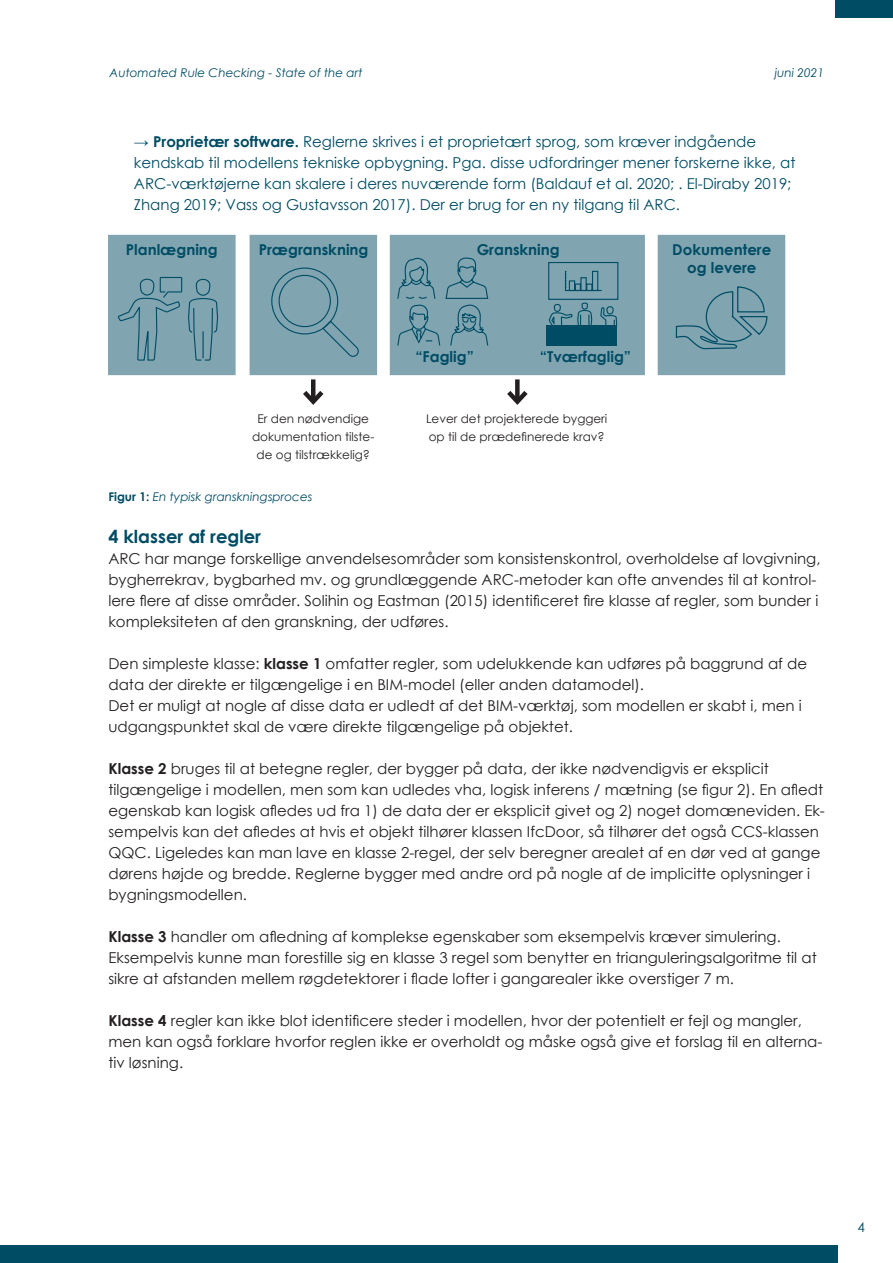
<style>
.page{position:relative;width:893px;height:1263px;background:#fff}
.page>*{position:absolute;margin:0;border:0;box-sizing:border-box;transform-origin:0 0}
.Brødtekst_10_14_pt{font:700 18px "Century Gothic";color:#004c64}
.Brødtekst_10_14_pt-2{font:15px/21px "Century Gothic";color:#231f20}
.Brødtekst_10_14_pt-3{font:15px/21px "Century Gothic";color:#004c64}
.Brødtekst_10_14_pt-4{font:700 15px "Century Gothic";color:#004c64}
.t1{font:13.5px "Century Gothic";color:#004c64}
.Brødtekst_10_14_pt-5{font:12px/18px "Century Gothic";color:#231f20;text-align:center}
.Kusiv_blå_8_12pt{font:italic 12px "Century Gothic";color:#004c64}
.s1{font-weight:700}
.s2{font-weight:700;font-style:normal}
</style>
<div class="page">
<div style="left:0;top:1246px;width:838px;height:17px;background:#004c64"></div>
<div style="left:836px;top:0;width:57px;height:17px;background:#004c64"></div>
<hr style="left:311px;top:379px;width:4px;height:23px;background:#231f20">
<svg style="left:303px;top:386px;width:21px;height:19px"></svg>
<div style="left:515px;top:379px;width:5px;height:23px;background:#231f20"></div>
<svg style="left:507px;top:386px;width:21px;height:19px"></svg>
<div style="left:658px;top:235px;width:127px;height:140px;background:#80a5b1"></div>
<svg style="left:108px;top:235px;width:128px;height:140px"></svg>
<svg style="left:390px;top:235px;width:255px;height:140px"></svg>
<div style="left:548px;top:262px;width:70px;height:38px;border:1px solid #004c64"></div>
<div style="left:250px;top:235px;width:127px;height:140px;background:#80a5b1"></div>
<div style="left:271px;top:267px;width:67px;height:67px;border:1px solid #004c64;border-radius:50%"></div>
<div style="left:279px;top:275px;width:52px;height:52px;border:1px solid #004c64;border-radius:50%"></div>
<p class="Kusiv_blå_8_12pt" style="left:110px;top:64px;width:254px">Automated Rule Checking - State of the art</p>
<p class="Kusiv_blå_8_12pt" style="left:775px;top:64px;width:51px">juni 2021</p>
<p class="Brødtekst_10_14_pt-3" style="left:134px;top:131px;width:663px"><span class="s1">→ Proprietær software.</span> Reglerne skrives i et proprietært sprog, som kræver indgående kendskab til modellens tekniske opbygning. Pga. disse udfordringer mener forskerne ikke, at ARC-værktøjerne kan skalere i deres nuværende form (Baldauf et al. 2020; . El-Diraby 2019; Zhang 2019; Vass og Gustavsson 2017). Der er brug for en ny tilgang til ARC.</p>
<p class="Brødtekst_10_14_pt-4" style="left:126px;top:238px;width:94px">Planlægning</p>
<p class="Brødtekst_10_14_pt-4" style="left:259px;top:238px;width:111px">Prægranskning</p>
<p class="Brødtekst_10_14_pt-4" style="left:477px;top:238px;width:85px">Granskning</p>
<p class="Brødtekst_10_14_pt-4" style="left:672px;top:238px;width:100px">Dokumentere</p>
<p class="Brødtekst_10_14_pt-4" style="left:687px;top:256px;width:71px">og levere</p>
<p class="Brødtekst_10_14_pt-4" style="left:415px;top:345px;width:60px">“Faglig”</p>
<p class="Brødtekst_10_14_pt-4" style="left:540px;top:345px;width:93px">“Tværfaglig”</p>
<p class="Brødtekst_10_14_pt-5" style="left:252px;top:410px;width:123px">Er den nødvendige dokumentation tilste&shy;de og tilstrækkelig?</p>
<p class="Brødtekst_10_14_pt-5" style="left:426px;top:410px;width:183px;text-align:left">Lever det projekterede byggeri op til de prædefinerede krav?</p>
<p class="Kusiv_blå_8_12pt" style="left:108px;top:488px;width:206px"><span class="s2">Figur 1:</span> En typisk granskningsproces</p>
<p class="Brødtekst_10_14_pt" style="left:108px;top:523px;width:154px">4 klasser af regler</p>
<p class="Brødtekst_10_14_pt-2" style="left:108px;top:548px;width:713px">ARC har mange forskellige anvendelsesområder som konsistenskontrol, overholdelse af lovgivning, bygherrekrav, bygbarhed mv. og grundlæggende ARC-metoder kan ofte anvendes til at kontrol&shy;lere flere af disse områder. Solihin og Eastman (2015) identificeret fire klasse af regler, som bunder i kompleksiteten af den granskning, der udføres.</p>
<p class="Brødtekst_10_14_pt-2" style="left:108px;top:653px;width:700px">Den simpleste klasse: <span class="s1">klasse 1</span> omfatter regler, som udelukkende kan udføres på baggrund af de data der direkte er tilgængelige i en BIM-model (eller anden datamodel).</p>
<p class="Brødtekst_10_14_pt-2" style="left:108px;top:695px;width:695px">Det er muligt at nogle af disse data er udledt af det BIM-værktøj, som modellen er skabt i, men i udgangspunktet skal de være direkte tilgængelige på objektet.</p>
<p class="Brødtekst_10_14_pt-2" style="left:108px;top:758px;width:718px"><span class="s1">Klasse 2</span> bruges til at betegne regler, der bygger på data, der ikke nødvendigvis er eksplicit tilgængelige i modellen, men som kan udledes vha, logisk inferens / mætning (se figur 2). En afledt egenskab kan logisk afledes ud fra 1) de data der er eksplicit givet og 2) noget domæneviden. Ek&shy;sempelvis kan det afledes at hvis et objekt tilhører klassen IfcDoor, så tilhører det også CCS-klassen QQC. Ligeledes kan man lave en klasse 2-regel, der selv beregner arealet af en dør ved at gange dørens højde og bredde. Reglerne bygger med andre ord på nogle af de implicitte oplysninger i bygningsmodellen.</p>
<p class="Brødtekst_10_14_pt-2" style="left:108px;top:926px;width:710px"><span class="s1">Klasse 3</span> handler om afledning af komplekse egenskaber som eksempelvis kræver simulering.<br>Eksempelvis kunne man forestille sig en klasse 3 regel som benytter en trianguleringsalgoritme til at sikre at afstanden mellem røgdetektorer i flade lofter i gangarealer ikke overstiger 7 m.</p>
<p class="Brødtekst_10_14_pt-2" style="left:108px;top:1010px;width:715px"><span class="s1">Klasse 4</span> regler kan ikke blot identificere steder i modellen, hvor der potentielt er fejl og mangler, men kan også forklare hvorfor reglen ikke er overholdt og måske også give et forslag til en alterna&shy;tiv løsning.</p>
<p class="t1" style="left:858px;top:1217px;width:9px">4</p>
</div>
